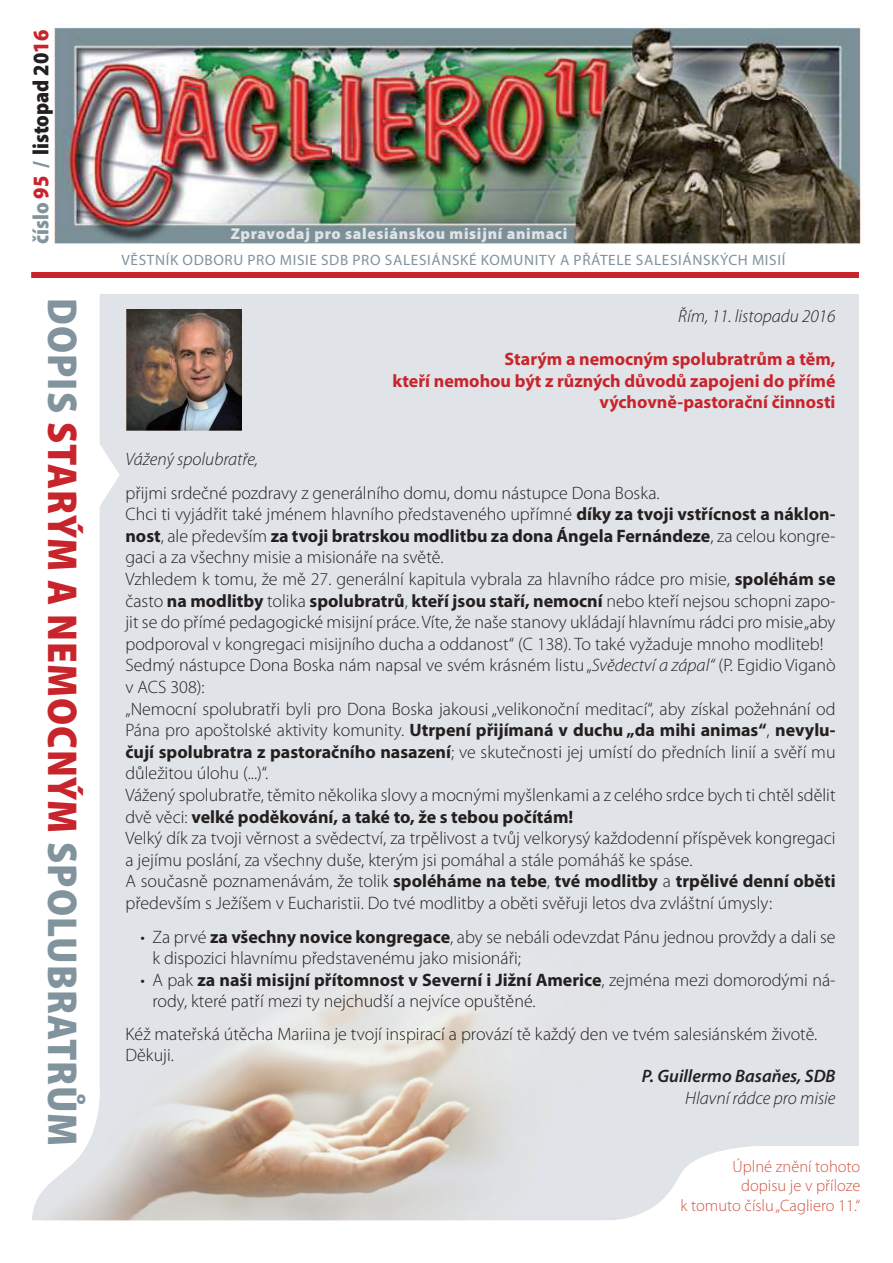
<style>
.page{position:relative;width:893px;height:1263px;background:#fff}
.page>*{position:absolute;margin:0;border:0;box-sizing:border-box;transform-origin:0 0}
.t1{font:900 semi-condensed 42px "Myriad Pro";letter-spacing:.025em;color:#81939d}
.t2{font:900 semi-condensed 22.5px "Myriad Pro";color:#231f20;scale:.95 1}
.t3{font:300 18px/21.6px "Myriad Pro";color:#231f20}
.t4{font:700 18px/21.6px "Myriad Pro";color:#c8242b;text-align:right}
.t5{font:italic 300 18px "Myriad Pro";color:#231f20}
.t6{font:italic 600 18px "Myriad Pro";color:#231f20}
.t7{font:300 16.5px/19.8px "Myriad Pro";color:#d15743;text-align:right}
.t8{font:900 15.75px "Myriad Pro";letter-spacing:.04em;color:#e0e3e6}
.t9{font:15px "Myriad Pro";letter-spacing:.04em;color:#81939d}
.s1{color:#81939d}
.s2{color:#c8242b}
.s3{font-weight:700}
.s4{font-style:italic}
</style>
<div class="page">
<img style="left:103px;top:294px;width:756px;height:926px">
<svg style="left:32px;top:294px;width:71px;height:927px"></svg>
<svg style="left:546px;top:1146px;width:313px;height:74px"></svg>
<img style="left:54px;top:27px;width:807px;height:217px">
<img style="left:126px;top:309px;width:115px;height:121px">
<div style="left:31px;top:272px;width:828px;height:6px;background:#c8242b"></div>
<svg style="left:97px;top:440px;width:23px;height:71px"></svg>
<p class="t2" style="left:28px;top:244px;width:227px;rotate:-90deg"><span class="s1">číslo</span> <span class="s2">95</span> <span class="s1">/</span> listopad 20<span class="s2">16</span></p>
<h1 class="t1" style="left:86px;top:298px;width:850px;rotate:90deg">DOPIS <span class="s2">STARÝM A NEMOCNÝM</span> SPOLUBRATRŮM</h1>
<p class="t8" style="left:231px;top:225px;width:338px">Zpravodaj pro salesiánskou misijní animaci</p>
<p class="t9" style="left:121px;top:250px;width:665px">VĚSTNÍK ODBORU PRO MISIE SDB PRO SALESIÁNSKÉ KOMUNITY A PŘÁTELE SALESIÁNSKÝCH MISIÍ</p>
<p class="t5" style="left:678px;top:306px;width:159px">Řím, 11. listopadu 2016</p>
<p class="t4" style="left:393px;top:348px;width:444px">Starým a nemocným spolubratrům a těm,<br>kteří nemohou být z různých důvodů zapojeni do přímé výchovně-pastorační činnosti</p>
<p class="t5" style="left:125px;top:449px;width:134px">Vážený spolubratře,</p>
<p class="t3" style="left:125px;top:482px;width:712px">přijmi srdečné pozdravy z generálního domu, domu nástupce Dona Boska.<br>Chci ti vyjádřit také jménem hlavního představeného upřímné <span class="s3">díky za tvoji vstřícnost a náklon&shy;nost</span>, ale především <span class="s3">za tvoji bratrskou modlitbu za dona Ángela Fernándeze</span>, za celou kongre&shy;gaci a za všechny misie a misionáře na světě.<br>Vzhledem k tomu, že mě 27. generální kapitula vybrala za hlavního rádce pro misie, <span class="s3">spoléhám se </span>často <span class="s3">na modlitby</span> tolika <span class="s3">spolubratrů</span>, <span class="s3">kteří jsou staří, nemocní</span> nebo kteří nejsou schopni zapo&shy;jit se do přímé pedagogické misijní práce. Víte, že naše stanovy ukládají hlavnímu rádci pro misie „aby podporoval v kongregaci misijního ducha a oddanost“ (C 138). To také vyžaduje mnoho modliteb!<br>Sedmý nástupce Dona Boska nám napsal ve svém krásném listu „<span class="s4">Svědectví a zápal“</span> (P. Egidio Viganò v ACS 308):<br>„Nemocní spolubratři byli pro Dona Boska jakousi „velikonoční meditací“, aby získal požehnání od Pána pro apoštolské aktivity komunity. <span class="s3">Utrpení přijímaná v duchu „da mihi animas“</span>, <span class="s3">nevylu&shy;čují spolubratra z pastoračního nasazení</span>; ve skutečnosti jej umístí do předních linií a svěří mu důležitou úlohu (...)“.<br>Vážený spolubratře, těmito několika slovy a mocnými myšlenkami a z celého srdce bych ti chtěl sdělit dvě věci: <span class="s3">velké poděkování, a také to, že s tebou počítám!<br></span>Velký dík za tvoji věrnost a svědectví, za trpělivost a tvůj velkorysý každodenní příspěvek kongregaci a jejímu poslání, za všechny duše, kterým jsi pomáhal a stále pomáháš ke spáse.<br>A současně poznamenávám, že tolik <span class="s3">spoléháme na tebe</span>, <span class="s3">tvé modlitby</span> a <span class="s3">trpělivé denní oběti </span>především s Ježíšem v Eucharistii. Do tvé modlitby a oběti svěřuji letos dva zvláštní úmysly:</p>
<p class="t3" style="left:152px;top:926px;width:685px;text-indent:-12px">• Za prvé <span class="s3">za všechny novice kongregace</span>, aby se nebáli odevzdat Pánu jednou provždy a dali se k dispozici hlavnímu představenému jako misionáři;</p>
<p class="t3" style="left:152px;top:969px;width:685px;text-indent:-12px">• A pak <span class="s3">za naši misijní přítomnost v Severní i Jižní Americe</span>, zejména mezi domorodými ná&shy;rody, které patří mezi ty nejchudší a nejvíce opuštěné.</p>
<p class="t3" style="left:125px;top:1023px;width:693px">Kéž mateřská útěcha Mariina je tvojí inspirací a provází tě každý den ve tvém salesiánském životě.<br>Děkuji.</p>
<p class="t6" style="left:642px;top:1064px;width:195px">P. Guillermo Basaňes, SDB</p>
<p class="t5" style="left:685px;top:1088px;width:152px">Hlavní rádce pro misie</p>
<p class="t7" style="left:681px;top:1156px;width:181px">Úplné znění tohoto<br>dopisu je v příloze<br>k tomuto číslu „Cagliero 11.“</p>
</div>
